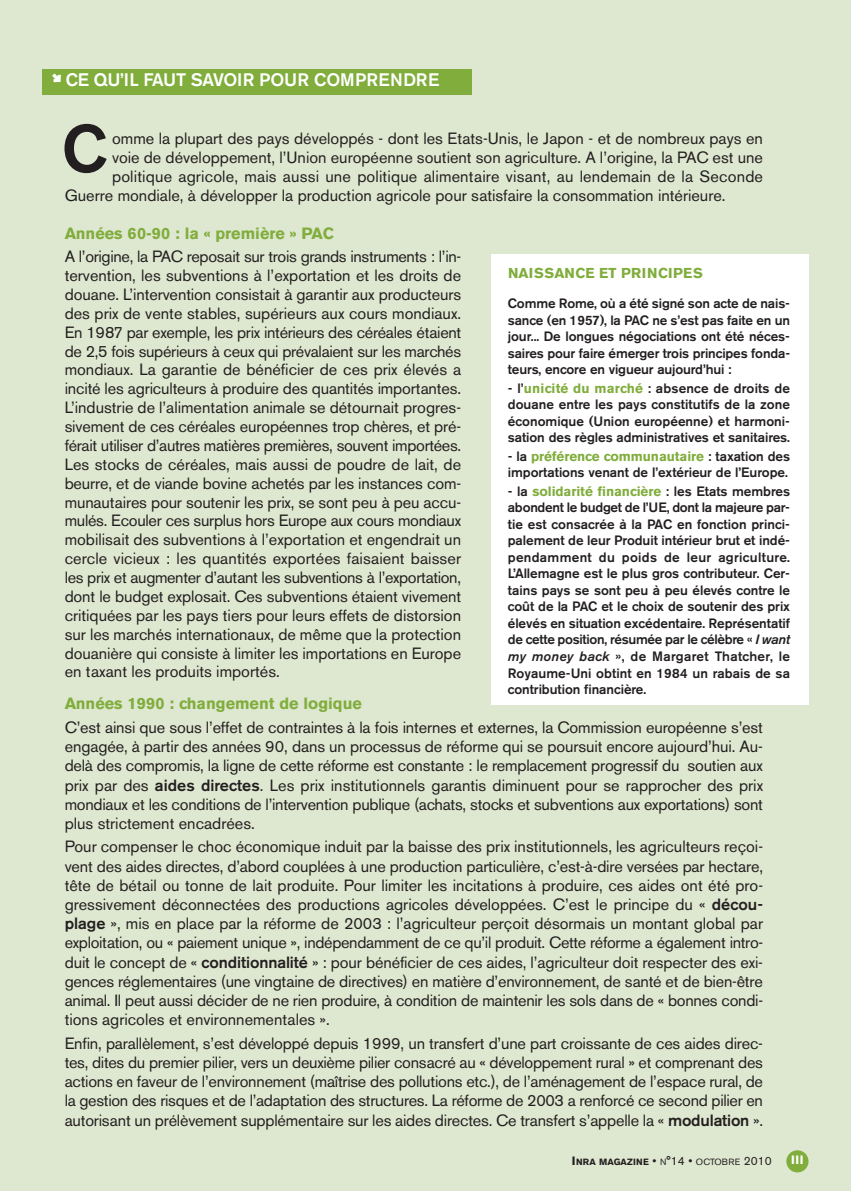
<style>
.page{position:relative;width:851px;height:1191px;background:#fff}
.page>*{position:absolute;margin:0;border:0;box-sizing:border-box;transform-origin:0 0}
.t1{font:500 66.3px "Akzidenz Grotesk BE";color:#231f20}
.t2{font:500 18px "Akzidenz Grotesk BE";letter-spacing:-.015em;color:#fff}
.t3{font:16.2px/18.9px "Akzidenz Grotesk BE";color:#231f20;text-align:justify}
.t4{font:700 16.2px "Akzidenz Grotesk BE";color:#80ad3c}
.t5{font:700 14.25px "Akzidenz Grotesk BE";letter-spacing:.01em;color:#80ad3c}
.t6{font:500 13.5px/16.5px "Akzidenz Grotesk BE";letter-spacing:-.005em;color:#231f20;text-align:justify}
.t7{font:700 12px "Akzidenz Grotesk BE";color:#fff}
.t8{font:700 9px "Akzidenz Grotesk BE";letter-spacing:.02em;color:#231f20}
.s1{font-family:"Mini Pics Directional AA";font-weight:400;font-size:19.5px}
.s2{font-weight:500}
.s3{font-weight:700;color:#80ad3c}
.s4{font-style:italic}
.s5{font-size:12px}
.s6{font-weight:400;font-size:12px}
.s7{font-weight:400}
</style>
<div class="page">
<div style="left:0;top:0;width:850px;height:1191px;background:#dee7cf"></div>
<div style="left:43px;top:69px;width:429px;height:26px;background:#80ad3c"></div>
<div style="left:491px;top:254px;width:317px;height:450px;background:#fff"></div>
<div style="left:786px;top:1150px;width:22px;height:22px;background:#80ad3c;border-radius:50%"></div>
<p class="t2" style="left:49px;top:74px;width:392px"><span class="s1">O</span>CE QU’IL FAUT SAVOIR POUR COMPRENDRE</p>
<h1 class="t1" style="left:62px;top:125px;width:47px">C</h1>
<p class="t3" style="left:112px;top:131px;width:652px">omme la plupart des pays développés - dont les Etats-Unis, le Japon - et de nombreux pays en</p>
<p class="t3" style="left:112px;top:150px;width:652px">voie de développement, l’Union européenne soutient son agriculture. A l’origine, la PAC est une</p>
<p class="t3" style="left:112px;top:169px;width:652px">politique agricole, mais aussi une politique alimentaire visant, au lendemain de la Seconde</p>
<p class="t3" style="left:65px;top:188px;width:662px">Guerre mondiale, à développer la production agricole pour satisfaire la consommation intérieure.</p>
<p class="t4" style="left:65px;top:227px;width:271px">Années 60-90 : la « première » PAC</p>
<p class="t3" style="left:65px;top:249px;width:398px">A l’origine, la PAC reposait sur trois grands instruments : l’in&shy;tervention, les subventions à l’exportation et les droits de douane. L’intervention consistait à garantir aux producteurs des prix de vente stables, supérieurs aux cours mondiaux.<br>En 1987 par exemple, les prix intérieurs des céréales étaient de 2,5 fois supérieurs à ceux qui prévalaient sur les marchés mondiaux. La garantie de bénéficier de ces prix élevés a incité les agriculteurs à produire des quantités importantes.<br>L’industrie de l’alimentation animale se détournait progres&shy;sivement de ces céréales européennes trop chères, et pré&shy;férait utiliser d’autres matières premières, souvent importées.<br>Les stocks de céréales, mais aussi de poudre de lait, de beurre, et de viande bovine achetés par les instances com&shy;munautaires pour soutenir les prix, se sont peu à peu accu&shy;mulés. Ecouler ces surplus hors Europe aux cours mondiaux mobilisait des subventions à l’exportation et engendrait un cercle vicieux : les quantités exportées faisaient baisser les prix et augmenter d’autant les subventions à l’exportation, dont le budget explosait. Ces subventions étaient vivement critiquées par les pays tiers pour leurs effets de distorsion sur les marchés internationaux, de même que la protection douanière qui consiste à limiter les importations en Europe en taxant les produits importés.</p>
<p class="t4" style="left:65px;top:698px;width:299px">Années 1990 : changement de logique</p>
<p class="t3" style="left:65px;top:719px;width:699px">C’est ainsi que sous l’effet de contraintes à la fois internes et externes, la Commission européenne s’est engagée, à partir des années 90, dans un processus de réforme qui se poursuit encore aujourd’hui. Au&shy;delà des compromis, la ligne de cette réforme est constante : le remplacement progressif du soutien aux prix par des <span class="s2">aides directes</span>. Les prix institutionnels garantis diminuent pour se rapprocher des prix mondiaux et les conditions de l’intervention publique (achats, stocks et subventions aux exportations) sont plus strictement encadrées.</p>
<p class="t3" style="left:65px;top:839px;width:700px">Pour compenser le choc économique induit par la baisse des prix institutionnels, les agriculteurs reçoi&shy;vent des aides directes, d’abord couplées à une production particulière, c’est-à-dire versées par hectare, tête de bétail ou tonne de lait produite. Pour limiter les incitations à produire, ces aides ont été pro&shy;gressivement déconnectées des productions agricoles développées. C’est le principe du « <span class="s2">décou&shy;plage</span> », mis en place par la réforme de 2003 : l’agriculteur perçoit désormais un montant global par exploitation, ou « paiement unique », indépendamment de ce qu’il produit. Cette réforme a également intro&shy;duit le concept de « <span class="s2">conditionnalité</span> » : pour bénéficier de ces aides, l’agriculteur doit respecter des exi&shy;gences réglementaires (une vingtaine de directives) en matière d’environnement, de santé et de bien-être animal. Il peut aussi décider de ne rien produire, à condition de maintenir les sols dans de « bonnes condi&shy;tions agricoles et environnementales ».</p>
<p class="t3" style="left:65px;top:1035px;width:699px">Enfin, parallèlement, s’est développé depuis 1999, un transfert d’une part croissante de ces aides direc&shy;tes, dites du premier pilier, vers un deuxième pilier consacré au « développement rural » et comprenant des actions en faveur de l’environnement (maîtrise des pollutions etc.), de l’aménagement de l’espace rural, de la gestion des risques et de l’adaptation des structures. La réforme de 2003 a renforcé ce second pilier en autorisant un prélèvement supplémentaire sur les aides directes. Ce transfert s’appelle la « <span class="s2">modulation</span> ».</p>
<p class="t5" style="left:508px;top:268px;width:196px">NAISSANCE ET PRINCIPES</p>
<p class="t6" style="left:507px;top:296px;width:284px">Comme Rome, où a été signé son acte de nais&shy;sance (en 1957), la PAC ne s’est pas faite en un jour... De longues négociations ont été néces&shy;saires pour faire émerger trois principes fonda&shy;teurs, encore en vigueur aujourd’hui :</p>
<p class="t6" style="left:507px;top:381px;width:284px">- l’<span class="s3">unicité du marché</span> : absence de droits de douane entre les pays constitutifs de la zone économique (Union européenne) et harmoni&shy;sation des règles administratives et sanitaires.</p>
<p class="t6" style="left:507px;top:449px;width:284px">- la <span class="s3">préférence communautaire</span> : taxation des importations venant de l’extérieur de l’Europe.</p>
<p class="t6" style="left:507px;top:484px;width:284px">- la <span class="s3">solidarité financière</span> : les Etats membres abondent le budget de l’UE, dont la majeure par&shy;tie est consacrée à la PAC en fonction princi&shy;palement de leur Produit intérieur brut et indé&shy;pendamment du poids de leur agriculture.<br>L’Allemagne est le plus gros contributeur. Cer&shy;tains pays se sont peu à peu élevés contre le coût de la PAC et le choix de soutenir des prix élevés en situation excédentaire. Représentatif de cette position, résumée par le célèbre « <span class="s4">I want my money back</span> », de Margaret Thatcher, le Royaume-Uni obtint en 1984 un rabais de sa contribution financière.</p>
<p class="t8" style="left:572px;top:1158px;width:201px"><span class="s5">I</span>NRA MAGAZINE <span class="s6">•</span> <span class="s7">N</span><span class="s6">°14 •</span> <span class="s7">OCTOBRE</span> <span class="s6">2010</span></p>
<p class="t7" style="left:791px;top:1156px;width:14px">III</p>
</div>
